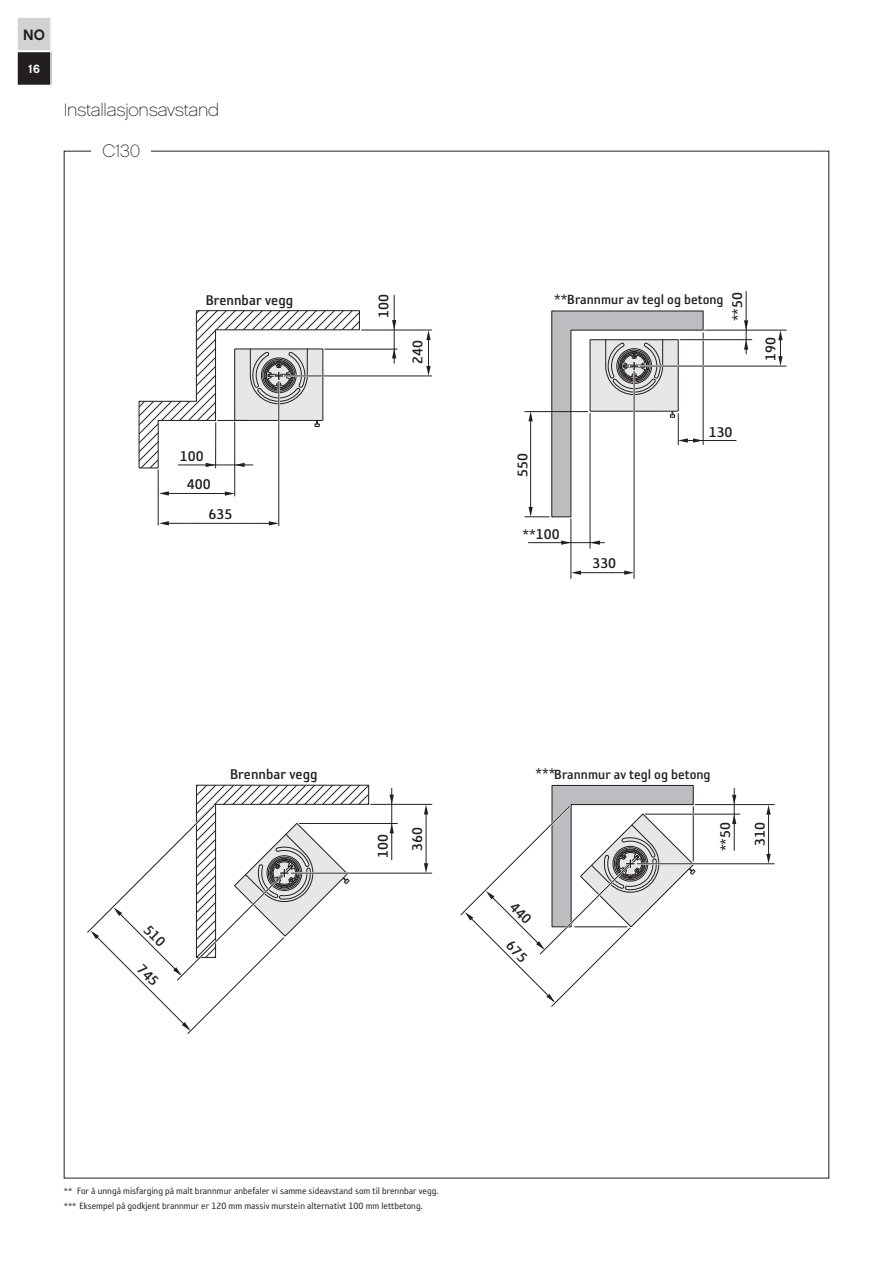
<style>
.page{position:relative;width:893px;height:1263px;background:#fff}
.page>*{position:absolute;margin:0;border:0;box-sizing:border-box;transform-origin:0 0}
.t1{font:18px "Chalet Paris Nineteen Sixty";letter-spacing:-.015em;color:#231f20}
.t2{font:16.2px/32.7px "Reykjavik One OT B Gauge";color:#231f20}
.t3{font:15.3px "Reykjavik One OT B Gauge";color:#231f20}
.t4{font:15px "Chalet New York Nineteen Sixty";color:#231f20}
.t5{font:12px "Chalet New York Nineteen Sixty";color:#fff}
.t6{font:10.5px/15px "Reykjavik One OT A Gauge";color:#231f20}
.s1{font-size:16.2px}
</style>
<div class="page">
<div style="left:17px;top:17px;width:34px;height:68px;background:#d1d2d4"></div>
<div style="left:16px;top:16px;width:36px;height:36px;border:2px solid #fff"></div>
<div style="left:17px;top:51px;width:34px;height:34px;background:#231f20"></div>
<div style="left:16px;top:51px;width:36px;height:35px;border:2px solid #fff"></div>
<hr style="left:299px;top:823px;width:98px;height:1px;background:#231f20">
<hr style="left:291px;top:873px;width:141px;height:1px;background:#231f20">
<hr style="left:426px;top:809px;width:1px;height:59px;background:#231f20">
<hr style="left:391px;top:788px;width:1px;height:72px;background:#231f20">
<hr style="left:371px;top:804px;width:61px;height:1px;background:#231f20">
<svg style="left:424px;top:804px;width:4px;height:10px"></svg>
<svg style="left:424px;top:863px;width:4px;height:10px"></svg>
<svg style="left:87px;top:784px;width:283px;height:250px"></svg>
<svg style="left:390px;top:824px;width:4px;height:9px"></svg>
<svg style="left:390px;top:795px;width:4px;height:9px"></svg>
<hr style="left:234px;top:422px;width:1px;height:74px;background:#231f20">
<hr style="left:278px;top:381px;width:1px;height:145px;background:#231f20">
<hr style="left:325px;top:349px;width:72px;height:1px;background:#231f20">
<hr style="left:284px;top:376px;width:147px;height:1px;background:#231f20">
<hr style="left:428px;top:334px;width:1px;height:37px;background:#231f20">
<hr style="left:394px;top:295px;width:1px;height:68px;background:#231f20">
<hr style="left:362px;top:330px;width:70px;height:1px;background:#231f20">
<svg style="left:426px;top:330px;width:5px;height:10px"></svg>
<svg style="left:426px;top:366px;width:5px;height:10px"></svg>
<svg style="left:138px;top:310px;width:222px;height:159px"></svg>
<hr style="left:164px;top:493px;width:69px;height:1px;background:#231f20">
<svg style="left:225px;top:491px;width:10px;height:5px"></svg>
<svg style="left:159px;top:491px;width:10px;height:5px"></svg>
<hr style="left:164px;top:523px;width:113px;height:1px;background:#231f20">
<svg style="left:269px;top:521px;width:10px;height:4px"></svg>
<svg style="left:159px;top:521px;width:10px;height:4px"></svg>
<svg style="left:392px;top:348px;width:4px;height:10px"></svg>
<svg style="left:392px;top:320px;width:4px;height:10px"></svg>
<hr style="left:158px;top:470px;width:1px;height:55px;background:#231f20">
<hr style="left:645px;top:814px;width:95px;height:1px;background:#231f20">
<hr style="left:637px;top:863px;width:137px;height:1px;background:#231f20">
<hr style="left:768px;top:809px;width:1px;height:50px;background:#231f20">
<hr style="left:734px;top:788px;width:1px;height:62px;background:#231f20">
<hr style="left:695px;top:804px;width:79px;height:1px;background:#231f20">
<svg style="left:766px;top:805px;width:5px;height:10px"></svg>
<svg style="left:766px;top:854px;width:5px;height:10px"></svg>
<svg style="left:732px;top:814px;width:4px;height:10px"></svg>
<svg style="left:732px;top:795px;width:4px;height:10px"></svg>
<hr style="left:680px;top:339px;width:72px;height:1px;background:#231f20">
<hr style="left:640px;top:366px;width:146px;height:1px;background:#231f20">
<hr style="left:746px;top:291px;width:1px;height:63px;background:#231f20">
<hr style="left:705px;top:330px;width:81px;height:1px;background:#231f20">
<svg style="left:778px;top:330px;width:5px;height:36px"></svg>
<svg style="left:744px;top:340px;width:4px;height:10px"></svg>
<svg style="left:744px;top:320px;width:4px;height:10px"></svg>
<hr style="left:590px;top:413px;width:1px;height:135px;background:#231f20">
<hr style="left:634px;top:371px;width:1px;height:207px;background:#231f20">
<hr style="left:575px;top:572px;width:54px;height:1px;background:#231f20">
<hr style="left:528px;top:542px;width:76px;height:1px;background:#231f20">
<hr style="left:571px;top:519px;width:1px;height:59px;background:#231f20">
<svg style="left:571px;top:570px;width:10px;height:5px"></svg>
<svg style="left:624px;top:570px;width:10px;height:5px"></svg>
<hr style="left:684px;top:440px;width:52px;height:1px;background:#231f20">
<svg style="left:525px;top:310px;width:179px;height:208px"></svg>
<svg style="left:590px;top:540px;width:10px;height:5px"></svg>
<svg style="left:561px;top:540px;width:10px;height:5px"></svg>
<svg style="left:460px;top:784px;width:236px;height:223px"></svg>
<h3 class="t4" style="left:23px;top:25px;width:23px">NO</h3>
<p class="t5" style="left:28px;top:61px;width:13px">16</p>
<h1 class="t1" style="left:64px;top:99px;width:157px">Installasjonsavstand</h1>
<h1 class="t1" style="left:103px;top:140px;width:39px">C130</h1>
<h2 class="t2" style="left:206px;top:284px;width:89px">Brennbar vegg</h2>
<h2 class="t2" style="left:180px;top:440px;width:25px">100</h2>
<h2 class="t2" style="left:187px;top:468px;width:25px">400</h2>
<h2 class="t2" style="left:209px;top:498px;width:25px">635</h2>
<h2 class="t2" style="left:367px;top:318px;width:25px;rotate:-90deg">100</h2>
<h2 class="t2" style="left:401px;top:364px;width:25px;rotate:-90deg">240</h2>
<h2 class="t2" style="left:174px;top:932px;width:25px;text-indent:-23px;rotate:45deg">510<br>745</h2>
<h2 class="t2" style="left:230px;top:758px;width:89px">Brennbar vegg</h2>
<h2 class="t2" style="left:367px;top:858px;width:25px;rotate:-90deg">100</h2>
<h2 class="t2" style="left:401px;top:851px;width:25px;rotate:-90deg">360</h2>
<h3 class="t3" style="left:554px;top:292px;width:171px"><span class="s1">**</span>Brannmur av tegl og betong</h3>
<h2 class="t2" style="left:721px;top:321px;width:31px;rotate:-90deg">**50</h2>
<h2 class="t2" style="left:754px;top:361px;width:25px;rotate:-90deg">190</h2>
<h2 class="t2" style="left:506px;top:477px;width:25px;rotate:-90deg">550</h2>
<h2 class="t2" style="left:523px;top:517px;width:39px">**100</h2>
<h2 class="t2" style="left:592px;top:546px;width:25px">330</h2>
<h2 class="t2" style="left:709px;top:416px;width:25px">130</h2>
<h3 class="t3" style="left:536px;top:766px;width:177px"><span class="s1">***</span>Brannmur av tegl og betong</h3>
<h2 class="t2" style="left:709px;top:851px;width:31px;rotate:-90deg">**50</h2>
<h2 class="t2" style="left:743px;top:846px;width:25px;rotate:-90deg">310</h2>
<p class="t6" style="left:64px;top:1184px;width:376px">** For å unngå misfarging på malt brannmur anbefaler vi samme sideavstand som til brennbar vegg. *** Eksempel på godkjent brannmur er 120 mm massiv murstein alternativt 100 mm lettbetong.</p>
</div>
